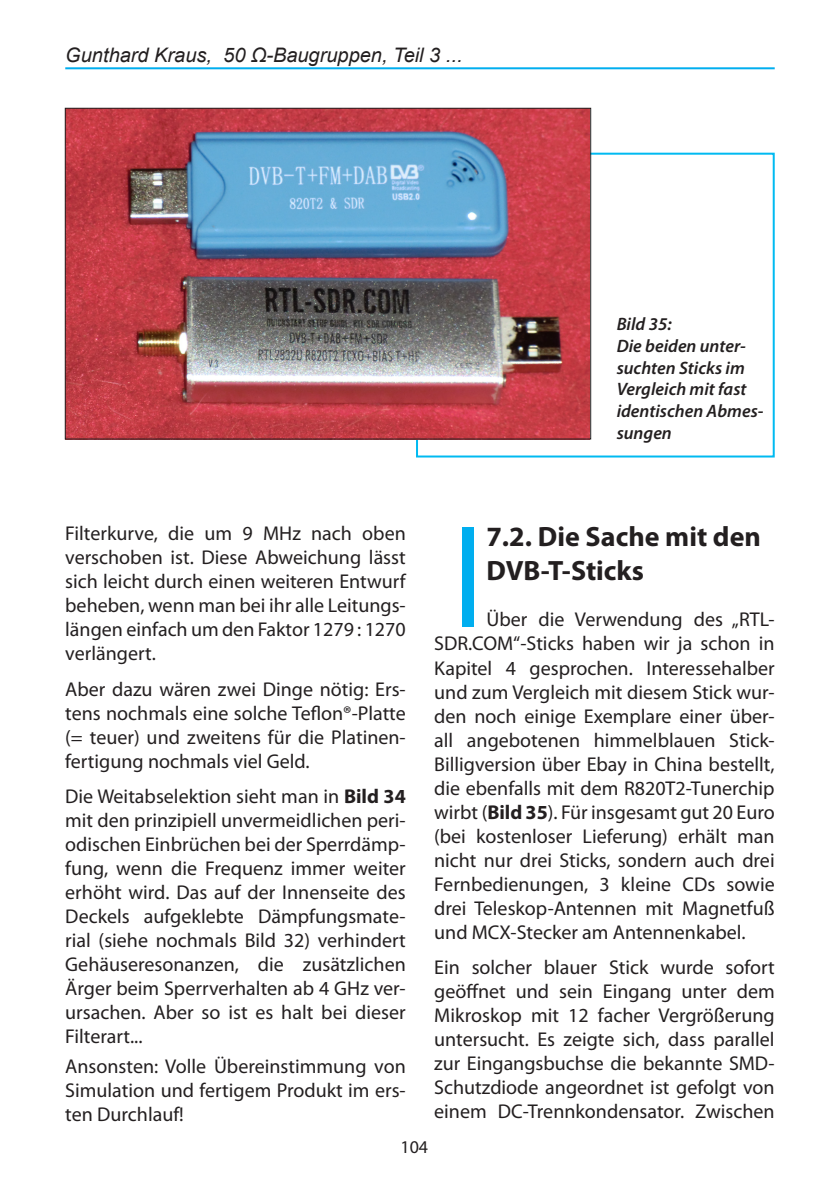
<style>
.page{position:relative;width:840px;height:1191px;background:#fff}
.page>*{position:absolute;margin:0;border:0;box-sizing:border-box;transform-origin:0 0}
.Haupttitel_2zeilig{font:700 148.2px "Myriad Pro";color:#00aeef;scale:.52 1}
.Haupttitel_2zeilig-2{font:700 28px/33.6px "Myriad Pro";color:#231f20}
.Bodytext{font:20px/24px "Myriad Pro";color:#231f20;text-align:justify}
.t1{font:italic 20px "Arial";color:#231f20}
.Bildunterschrift{font:italic 600 18px/21.6px "Myriad Pro";color:#231f20}
.t2{font:18px "Myriad Pro";color:#231f20}
.s1{font-weight:700}
</style>
<div class="page">
<hr style="left:65px;top:67px;width:709px;height:2px;background:#00aeef">
<div style="left:416px;top:153px;width:358px;height:304px;border:2px solid #00baf1"></div>
<img style="left:67px;top:110px;width:522px;height:327px">
<p class="t1" style="left:65px;top:42px;width:398px">Gunthard Kraus, 50 Ω-Baugruppen, Teil 3 ...</p>
<p class="Bildunterschrift" style="left:616px;top:313px;width:148px">Bild 35:<br>Die beiden unter&shy;suchten Sticks im<br>Vergleich mit fast identischen Abmes&shy;sungen</p>
<p class="Bodytext" style="left:65px;top:521px;width:342px">Filterkurve, die um 9 MHz nach oben verschoben ist. Diese Abweichung lässt sich leicht durch einen weiteren Entwurf beheben, wenn man bei ihr alle Leitungs&shy;längen einfach um den Faktor 1279 : 1270 verlängert.</p>
<p class="Bodytext" style="left:65px;top:676px;width:342px">Aber dazu wären zwei Dinge nötig: Ers&shy;tens nochmals eine solche Teflon®-Platte (= teuer) und zweitens für die Platinen&shy;fertigung nochmals viel Geld.</p>
<p class="Bodytext" style="left:65px;top:784px;width:342px">Die Weitabselektion sieht man in <span class="s1">Bild 34 </span>mit den prinzipiell unvermeidlichen peri&shy;odischen Einbrüchen bei der Sperrdämp&shy;fung, wenn die Frequenz immer weiter erhöht wird. Das auf der Innenseite des Deckels aufgeklebte Dämpfungsmate&shy;rial (siehe nochmals Bild 32) verhindert Gehäuseresonanzen, die zusätzlichen Ärger beim Sperrverhalten ab 4 GHz ver&shy;ursachen. Aber so ist es halt bei dieser Filterart...</p>
<p class="Bodytext" style="left:65px;top:1053px;width:342px">Ansonsten: Volle Übereinstimmung von Simulation und fertigem Produkt im ers&shy;ten Durchlauf!</p>
<p class="Haupttitel_2zeilig" style="left:456px;top:481px;width:43px">I</p>
<p class="Haupttitel_2zeilig-2" style="left:486px;top:519px;width:276px">7.2. Die Sache mit den<br>DVB-T-Sticks</p>
<p class="Bodytext" style="left:434px;top:607px;width:342px;text-indent:52px">Über die Verwendung des „RTL-SDR.COM“-Sticks haben wir ja schon in Kapitel 4 gesprochen. Interessehalber und zum Vergleich mit diesem Stick wur&shy;den noch einige Exemplare einer über&shy;all angebotenen himmelblauen Stick-Billigversion über Ebay in China bestellt, die ebenfalls mit dem R820T2-Tunerchip wirbt (<span class="s1">Bild 35</span>). Für insgesamt gut 20 Euro (bei kostenloser Lieferung) erhält man nicht nur drei Sticks, sondern auch drei Fernbedienungen, 3 kleine CDs sowie drei Teleskop-Antennen mit Magnetfuß und MCX-Stecker am Antennenkabel.</p>
<p class="Bodytext" style="left:434px;top:955px;width:342px">Ein solcher blauer Stick wurde sofort geöffnet und sein Eingang unter dem Mikroskop mit 12 facher Vergrößerung untersucht. Es zeigte sich, dass parallel zur Eingangsbuchse die bekannte SMD-Schutzdiode angeordnet ist gefolgt von einem DC-Trennkondensator. Zwischen</p>
<p class="t2" style="left:400px;top:1135px;width:29px">104</p>
</div>
